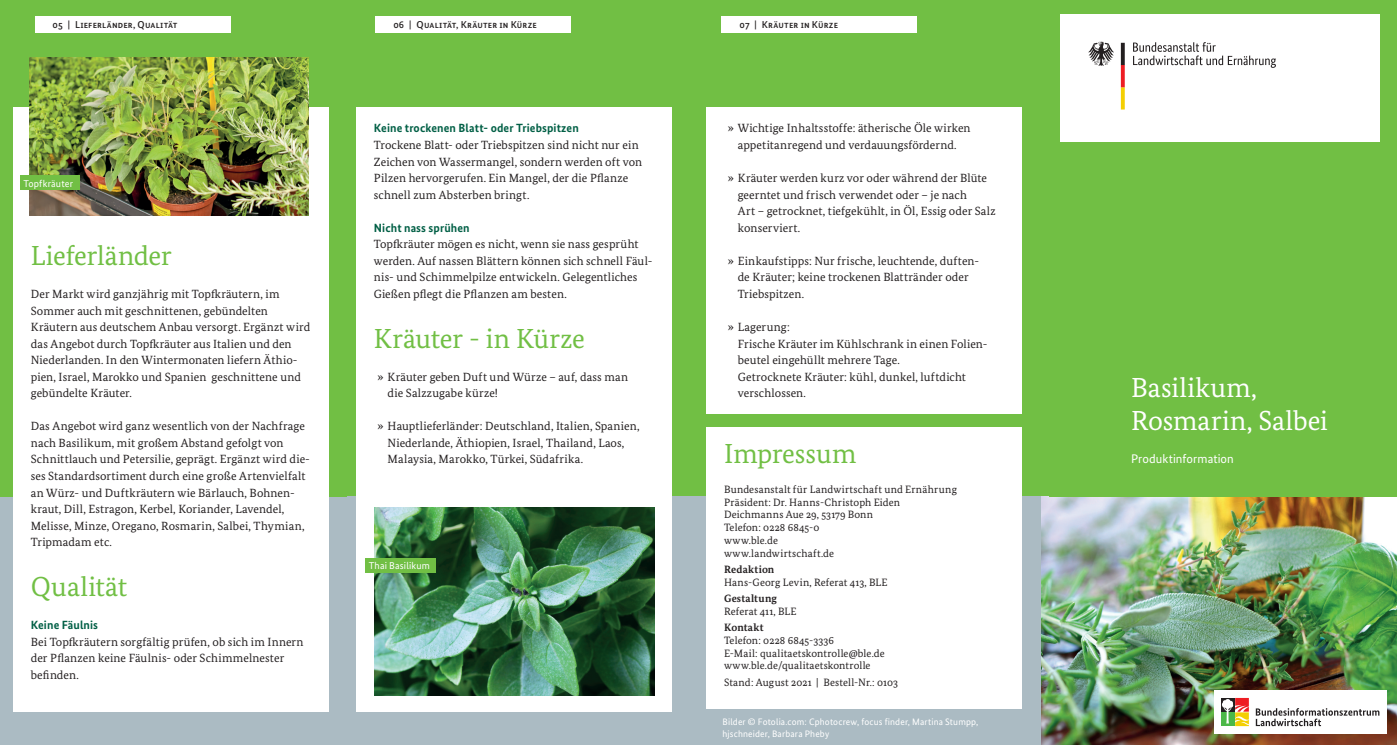
<style>
.page{position:relative;width:1397px;height:745px;background:#fff}
.page>*{position:absolute;margin:0;border:0;box-sizing:border-box;transform-origin:0 0}
.t1{font:27.5px "Bundes Serif";letter-spacing:-.005em;color:#71bf44}
.t2{font:27.5px/33px "Bundes Serif";letter-spacing:.01em;color:#fff}
.t3{font:12.5px "Bundes Sans";letter-spacing:.005em;color:#fff}
.t4{font:11.88px/16.5px "Bundes Serif";letter-spacing:.01em;color:#231f20}
.t5{font:700 11.88px "Bundes Sans";letter-spacing:.01em;color:#005f45}
.t6{font:10.62px/12.8px "Bundes Serif";letter-spacing:.015em;color:#231f20}
.t7{font:700 10.62px "Bundes Serif";letter-spacing:.02em;color:#231f20}
.t8{font:500 10px "Bundes Sans";letter-spacing:.015em;color:#231f20}
.t9{font:10px "Bundes Sans";letter-spacing:.015em;color:#fff}
.t10{font:9.38px/12.5px "Bundes Sans";letter-spacing:.015em;color:#fff}
.s1{font-family:"Bundes Serif"}
</style>
<div class="page">
<div style="left:0;top:496px;width:347px;height:248px;background:#abbbc3"></div>
<div style="left:0;top:0;width:347px;height:496px;background:#71bf44"></div>
<div style="left:698px;top:0;width:351px;height:496px;background:#71bf44"></div>
<div style="left:698px;top:496px;width:351px;height:248px;background:#abbbc3"></div>
<div style="left:347px;top:0;width:351px;height:496px;background:#71bf44"></div>
<div style="left:347px;top:496px;width:351px;height:248px;background:#abbbc3"></div>
<img style="left:1041px;top:496px;width:355px;height:248px">
<div style="left:1049px;top:0;width:347px;height:496px;background:#71bf44"></div>
<div style="left:1213px;top:690px;width:172px;height:43px;background:#fff"></div>
<svg style="left:1221px;top:697px;width:27px;height:28px"></svg>
<svg style="left:1255px;top:708px;width:124px;height:17px"></svg>
<div style="left:1059px;top:14px;width:319px;height:128px;background:#fff"></div>
<svg style="left:1133px;top:42px;width:142px;height:26px"></svg>
<svg style="left:1088px;top:42px;width:25px;height:24px"></svg>
<svg style="left:1120px;top:43px;width:4px;height:66px"></svg>
<div style="left:721px;top:17px;width:195px;height:16px;background:#fff"></div>
<div style="left:376px;top:17px;width:194px;height:16px;background:#fff"></div>
<div style="left:35px;top:17px;width:195px;height:16px;background:#fff"></div>
<div style="left:356px;top:107px;width:315px;height:604px;background:#fff"></div>
<div style="left:13px;top:107px;width:316px;height:604px;background:#fff"></div>
<div style="left:706px;top:107px;width:315px;height:306px;background:#fff"></div>
<img style="left:374px;top:507px;width:280px;height:187px">
<div style="left:706px;top:427px;width:315px;height:281px;background:#fff"></div>
<img style="left:29px;top:58px;width:280px;height:157px">
<div style="left:20px;top:175px;width:59px;height:15px;background:#71bf44"></div>
<div style="left:365px;top:557px;width:71px;height:15px;background:#71bf44"></div>
<p class="t8" style="left:53px;top:19px;width:126px">05 | Lieferländer, Qualität</p>
<p class="t8" style="left:393px;top:19px;width:145px">06 | Qualität, Kräuter in Kürze</p>
<p class="t8" style="left:739px;top:19px;width:100px">07 | Kräuter in Kürze</p>
<p class="t9" style="left:23px;top:177px;width:51px">Topfkräuter</p>
<h1 class="t1" style="left:31px;top:238px;width:142px">Lieferländer</h1>
<p class="t4" style="left:31px;top:285px;width:281px">Der Markt wird ganzjährig mit Topfkräutern, im Sommer auch mit geschnittenen, gebündelten Kräutern aus deutschem Anbau versorgt. Ergänzt wird das Angebot durch Topfkräuter aus Italien und den Niederlanden. In den Wintermonaten liefern Äthio&shy;pien, Israel, Marokko und Spanien geschnittene und gebündelte Kräuter.</p>
<p class="t4" style="left:31px;top:417px;width:280px">Das Angebot wird ganz wesentlich von der Nachfrage nach Basilikum, mit großem Abstand gefolgt von Schnittlauch und Petersilie, geprägt. Ergänzt wird die&shy;ses Standardsortiment durch eine große Artenvielfalt an Würz- und Duftkräutern wie Bärlauch, Bohnen&shy;kraut, Dill, Estragon, Kerbel, Koriander, Lavendel, Melisse, Minze, Oregano, Rosmarin, Salbei, Thymian, Tripmadam etc.</p>
<h1 class="t1" style="left:31px;top:569px;width:98px">Qualität</h1>
<p class="t5" style="left:31px;top:617px;width:69px">Keine Fäulnis</p>
<p class="t4" style="left:31px;top:632px;width:274px">Bei Topfkräutern sorgfältig prüfen, ob sich im Innern der Pflanzen keine Fäulnis- oder Schimmelnester befinden.</p>
<p class="t5" style="left:374px;top:121px;width:206px">Keine trockenen Blatt- oder Triebspitzen</p>
<p class="t4" style="left:374px;top:136px;width:269px">Trockene Blatt- oder Triebspitzen sind nicht nur ein Zeichen von Wassermangel, sondern werden oft von Pilzen hervorgerufen. Ein Mangel, der die Pflanze schnell zum Absterben bringt.</p>
<p class="t5" style="left:374px;top:220px;width:97px">Nicht nass sprühen</p>
<p class="t4" style="left:374px;top:236px;width:280px">Topfkräuter mögen es nicht, wenn sie nass gesprüht werden. Auf nassen Blättern können sich schnell Fäul&shy;nis- und Schimmelpilze entwickeln. Gelegentliches Gießen pflegt die Pflanzen am besten.</p>
<h1 class="t1" style="left:374px;top:321px;width:213px">Kräuter - in Kürze</h1>
<p class="t4" style="left:387px;top:368px;width:242px;text-indent:-10px">» Kräuter geben Duft und Würze – auf, dass man die Salzzugabe kürze!</p>
<p class="t4" style="left:387px;top:417px;width:253px;text-indent:-10px">» Hauptlieferländer: Deutschland, Italien, Spanien,<br>Niederlande, Äthiopien, Israel, Thailand, Laos,<br>Malaysia, Marokko, Türkei, Südafrika.</p>
<p class="t9" style="left:369px;top:559px;width:63px">Thai Basilikum</p>
<p class="t4" style="left:727px;top:120px;width:244px;text-align:center">» Wichtige Inhaltsstoffe: ätherische Öle wirken appetitanregend und verdauungsfördernd.</p>
<p class="t4" style="left:737px;top:169px;width:259px;text-indent:-10px">» Kräuter werden kurz vor oder während der Blüte geerntet und frisch verwendet oder – je nach<br>Art – getrocknet, tiefgekühlt, in Öl, Essig oder Salz konserviert.</p>
<p class="t4" style="left:737px;top:252px;width:243px;text-indent:-10px">» Einkaufstipps: Nur frische, leuchtende, duften&shy;de Kräuter; keine trockenen Blattränder oder<br>Triebspitzen.</p>
<p class="t4" style="left:737px;top:318px;width:251px;text-indent:-10px">» Lagerung:<br>Frische Kräuter im Kühlschrank in einen Folien&shy;beutel eingehüllt mehrere Tage.<br>Getrocknete Kräuter: kühl, dunkel, luftdicht verschlossen.</p>
<h1 class="t1" style="left:724px;top:437px;width:134px">Impressum</h1>
<p class="t6" style="left:724px;top:482px;width:234px">Bundesanstalt für Landwirtschaft und Ernährung<br>Präsident: Dr. Hanns-Christoph Eiden<br>Deichmanns Aue 29, 53179 Bonn<br>Telefon: 0228 6845-0<br>www.ble.de<br>www.landwirtschaft.de</p>
<p class="t7" style="left:724px;top:562px;width:52px">Redaktion</p>
<p class="t6" style="left:724px;top:575px;width:165px">Hans-Georg Levin, Referat 413, BLE</p>
<p class="t7" style="left:724px;top:591px;width:54px">Gestaltung</p>
<p class="t6" style="left:724px;top:604px;width:74px">Referat 411, BLE</p>
<p class="t7" style="left:724px;top:620px;width:41px">Kontakt</p>
<p class="t6" style="left:724px;top:633px;width:162px">Telefon: 0228 6845-3336<br>E-Mail: qualitaetskontrolle@ble.de www.ble.de/qualitaetskontrolle</p>
<p class="t6" style="left:724px;top:675px;width:176px">Stand: August 2021 | Bestell-Nr.: 0103</p>
<p class="t10" style="left:722px;top:714px;width:257px">Bilder <span class="s1">©</span> Fotolia.com: Cphotocrew, focus finder, Martina Stumpp, hjschneider, Barbara Pheby</p>
<h1 class="t2" style="left:1130px;top:371px;width:198px">Basilikum,<br>Rosmarin, Salbei</h1>
<p class="t3" style="left:1130px;top:451px;width:104px">Produktinformation</p>
</div>
